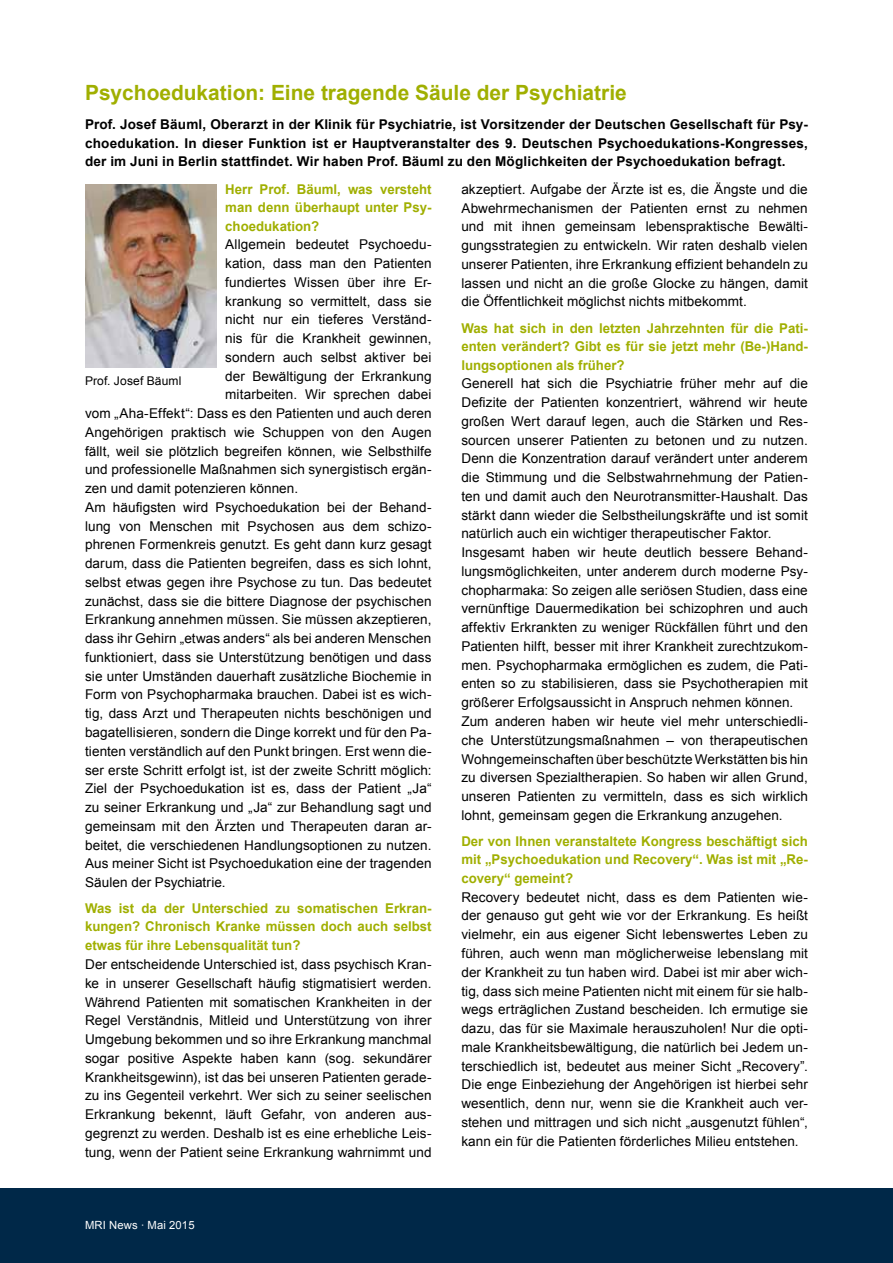
<style>
.page{position:relative;width:893px;height:1263px;background:#fff}
.page>*{position:absolute;margin:0;border:0;box-sizing:border-box;transform-origin:0 0}
.t1{font:700 21px "Arial";color:#a0af00}
.t2{font:13.5px/18.8px "Arial";letter-spacing:.005em;color:#000;text-align:justify}
.t3{font:700 13.5px/18.3px "Arial";color:#a0af00;text-align:justify}
.t4{font:700 13.5px/18.8px "Arial";letter-spacing:.01em;color:#000;text-align:justify}
.t5{font:12px "Arial";letter-spacing:.01em;color:#000}
.t6{font:11.25px "Arial";letter-spacing:.01em;color:#fff}
</style>
<div class="page">
<div style="left:0;top:1188px;width:893px;height:75px;background:#002848"></div>
<img style="left:85px;top:184px;width:132px;height:184px">
<h1 class="t1" style="left:85px;top:79px;width:543px">Psychoedukation: Eine tragende Säule der Psychiatrie</h1>
<p class="t4" style="left:85px;top:115px;width:724px">Prof. Josef Bäuml, Oberarzt in der Klinik für Psychiatrie, ist Vorsitzender der Deutschen Gesellschaft für Psy&shy;choedukation. In dieser Funktion ist er Hauptveranstalter des 9. Deutschen Psychoedukations-Kongresses, der im Juni in Berlin stattfindet. Wir haben Prof. Bäuml zu den Möglichkeiten der Psychoedukation befragt.</p>
<p class="t3" style="left:225px;top:180px;width:208px">Herr Prof. Bäuml, was versteht man denn überhaupt unter Psy&shy;choedukation?</p>
<p class="t2" style="left:225px;top:235px;width:208px">Allgemein bedeutet Psychoedu-</p>
<p class="t2" style="left:225px;top:254px;width:208px">kation, dass man den Patienten</p>
<p class="t2" style="left:225px;top:273px;width:208px">fundiertes Wissen über ihre Er-</p>
<p class="t2" style="left:225px;top:292px;width:208px">krankung so vermittelt, dass sie</p>
<p class="t2" style="left:225px;top:310px;width:208px">nicht nur ein tieferes Verständ-</p>
<p class="t2" style="left:225px;top:329px;width:208px">nis für die Krankheit gewinnen,</p>
<p class="t2" style="left:225px;top:348px;width:208px">sondern auch selbst aktiver bei</p>
<p class="t2" style="left:225px;top:367px;width:208px">der Bewältigung der Erkrankung</p>
<p class="t2" style="left:225px;top:385px;width:208px">mitarbeiten. Wir sprechen dabei</p>
<p class="t2" style="left:85px;top:404px;width:348px">vom „Aha-Effekt“: Dass es den Patienten und auch deren</p>
<p class="t2" style="left:85px;top:423px;width:348px">Angehörigen praktisch wie Schuppen von den Augen</p>
<p class="t2" style="left:85px;top:442px;width:348px">fällt, weil sie plötzlich begreifen können, wie Selbsthilfe</p>
<p class="t2" style="left:85px;top:460px;width:348px">und professionelle Maßnahmen sich synergistisch ergän-</p>
<p class="t2" style="left:85px;top:479px;width:215px">zen und damit potenzieren können.</p>
<p class="t2" style="left:85px;top:498px;width:348px">Am häufigsten wird Psychoedukation bei der Behand-</p>
<p class="t2" style="left:85px;top:517px;width:348px">lung von Menschen mit Psychosen aus dem schizo-</p>
<p class="t2" style="left:85px;top:535px;width:348px">phrenen Formenkreis genutzt. Es geht dann kurz gesagt</p>
<p class="t2" style="left:85px;top:554px;width:348px">darum, dass die Patienten begreifen, dass es sich lohnt,</p>
<p class="t2" style="left:85px;top:573px;width:348px">selbst etwas gegen ihre Psychose zu tun. Das bedeutet</p>
<p class="t2" style="left:85px;top:592px;width:348px">zunächst, dass sie die bittere Diagnose der psychischen</p>
<p class="t2" style="left:85px;top:610px;width:348px">Erkrankung annehmen müssen. Sie müssen akzeptieren,</p>
<p class="t2" style="left:85px;top:629px;width:348px">dass ihr Gehirn „etwas anders“ als bei anderen Menschen</p>
<p class="t2" style="left:85px;top:648px;width:348px">funktioniert, dass sie Unterstützung benötigen und dass</p>
<p class="t2" style="left:85px;top:667px;width:348px">sie unter Umständen dauerhaft zusätzliche Biochemie in</p>
<p class="t2" style="left:85px;top:685px;width:348px">Form von Psychopharmaka brauchen. Dabei ist es wich-</p>
<p class="t2" style="left:85px;top:704px;width:348px">tig, dass Arzt und Therapeuten nichts beschönigen und</p>
<p class="t2" style="left:85px;top:723px;width:348px">bagatellisieren, sondern die Dinge korrekt und für den Pa-</p>
<p class="t2" style="left:85px;top:742px;width:348px">tienten verständlich auf den Punkt bringen. Erst wenn die-</p>
<p class="t2" style="left:85px;top:760px;width:348px">ser erste Schritt erfolgt ist, ist der zweite Schritt möglich:</p>
<p class="t2" style="left:85px;top:779px;width:348px">Ziel der Psychoedukation ist es, dass der Patient „Ja“</p>
<p class="t2" style="left:85px;top:798px;width:348px">zu seiner Erkrankung und „Ja“ zur Behandlung sagt und</p>
<p class="t2" style="left:85px;top:817px;width:348px">gemeinsam mit den Ärzten und Therapeuten daran ar-</p>
<p class="t2" style="left:85px;top:835px;width:348px">beitet, die verschiedenen Handlungsoptionen zu nutzen.</p>
<p class="t2" style="left:85px;top:854px;width:348px">Aus meiner Sicht ist Psychoedukation eine der tragenden</p>
<p class="t2" style="left:85px;top:873px;width:142px">Säulen der Psychiatrie.</p>
<p class="t3" style="left:85px;top:900px;width:348px">Was ist da der Unterschied zu somatischen Erkran&shy;kungen? Chronisch Kranke müssen doch auch selbst etwas für ihre Lebensqualität tun?</p>
<p class="t2" style="left:85px;top:955px;width:348px">Der entscheidende Unterschied ist, dass psychisch Kran&shy;ke in unserer Gesellschaft häufig stigmatisiert werden.<br>Während Patienten mit somatischen Krankheiten in der Regel Verständnis, Mitleid und Unterstützung von ihrer Umgebung bekommen und so ihre Erkrankung manchmal sogar positive Aspekte haben kann (sog. sekundärer Krankheitsgewinn), ist das bei unseren Patienten gerade&shy;zu ins Gegenteil verkehrt. Wer sich zu seiner seelischen Erkrankung bekennt, läuft Gefahr, von anderen aus&shy;gegrenzt zu werden. Deshalb ist es eine erhebliche Leis&shy;tung, wenn der Patient seine Erkrankung wahrnimmt und</p>
<p class="t5" style="left:85px;top:373px;width:98px">Prof. Josef Bäuml</p>
<p class="t6" style="left:85px;top:1217px;width:111px">MRI News ∙ Mai 2015</p>
<p class="t2" style="left:461px;top:180px;width:348px">akzeptiert. Aufgabe der Ärzte ist es, die Ängste und die Abwehrmechanismen der Patienten ernst zu nehmen und mit ihnen gemeinsam lebenspraktische Bewälti&shy;gungsstrategien zu entwickeln. Wir raten deshalb vielen unserer Patienten, ihre Erkrankung effizient behandeln zu lassen und nicht an die große Glocke zu hängen, damit die Öffentlichkeit möglichst nichts mitbekommt.</p>
<p class="t3" style="left:461px;top:319px;width:348px">Was hat sich in den letzten Jahrzehnten für die Pati&shy;enten verändert? Gibt es für sie jetzt mehr (Be-)Hand&shy;lungsoptionen als früher?</p>
<p class="t2" style="left:461px;top:374px;width:348px;text-align:left">Generell hat sich die Psychiatrie früher mehr auf die Defizite der Patienten konzentriert, während wir heute großen Wert darauf legen, auch die Stärken und Res&shy;sourcen unserer Patienten zu betonen und zu nutzen.<br>Denn die Konzentration darauf verändert unter anderem die Stimmung und die Selbstwahrnehmung der Patien&shy;ten und damit auch den Neurotransmitter-Haushalt. Das stärkt dann wieder die Selbstheilungskräfte und ist somit natürlich auch ein wichtiger therapeutischer Faktor.<br>Insgesamt haben wir heute deutlich bessere Behand&shy;lungsmöglichkeiten, unter anderem durch moderne Psy&shy;chopharmaka: So zeigen alle seriösen Studien, dass eine vernünftige Dauermedikation bei schizophren und auch affektiv Erkrankten zu weniger Rückfällen führt und den Patienten hilft, besser mit ihrer Krankheit zurechtzukom&shy;men. Psychopharmaka ermöglichen es zudem, die Pati&shy;enten so zu stabilisieren, dass sie Psychotherapien mit größerer Erfolgsaussicht in Anspruch nehmen können.<br>Zum anderen haben wir heute viel mehr unterschiedli&shy;che Unterstützungsmaßnahmen – von therapeutischen Wohngemeinschaften über beschützte Werkstätten bis hin zu diversen Spezialtherapien. So haben wir allen Grund, unseren Patienten zu vermitteln, dass es sich wirklich lohnt, gemeinsam gegen die Erkrankung anzugehen.</p>
<p class="t3" style="left:461px;top:833px;width:348px">Der von Ihnen veranstaltete Kongress beschäftigt sich mit „Psychoedukation und Recovery“. Was ist mit „Re&shy;covery“ gemeint?</p>
<p class="t2" style="left:461px;top:888px;width:348px">Recovery bedeutet nicht, dass es dem Patienten wie&shy;der genauso gut geht wie vor der Erkrankung. Es heißt vielmehr, ein aus eigener Sicht lebenswertes Leben zu führen, auch wenn man möglicherweise lebenslang mit der Krankheit zu tun haben wird. Dabei ist mir aber wich&shy;tig, dass sich meine Patienten nicht mit einem für sie halb&shy;wegs erträglichen Zustand bescheiden. Ich ermutige sie dazu, das für sie Maximale herauszuholen! Nur die opti&shy;male Krankheitsbewältigung, die natürlich bei Jedem un&shy;terschiedlich ist, bedeutet aus meiner Sicht „Recovery”.<br>Die enge Einbeziehung der Angehörigen ist hierbei sehr wesentlich, denn nur, wenn sie die Krankheit auch ver&shy;stehen und mittragen und sich nicht „ausgenutzt fühlen“, kann ein für die Patienten förderliches Milieu entstehen.</p>
</div>
